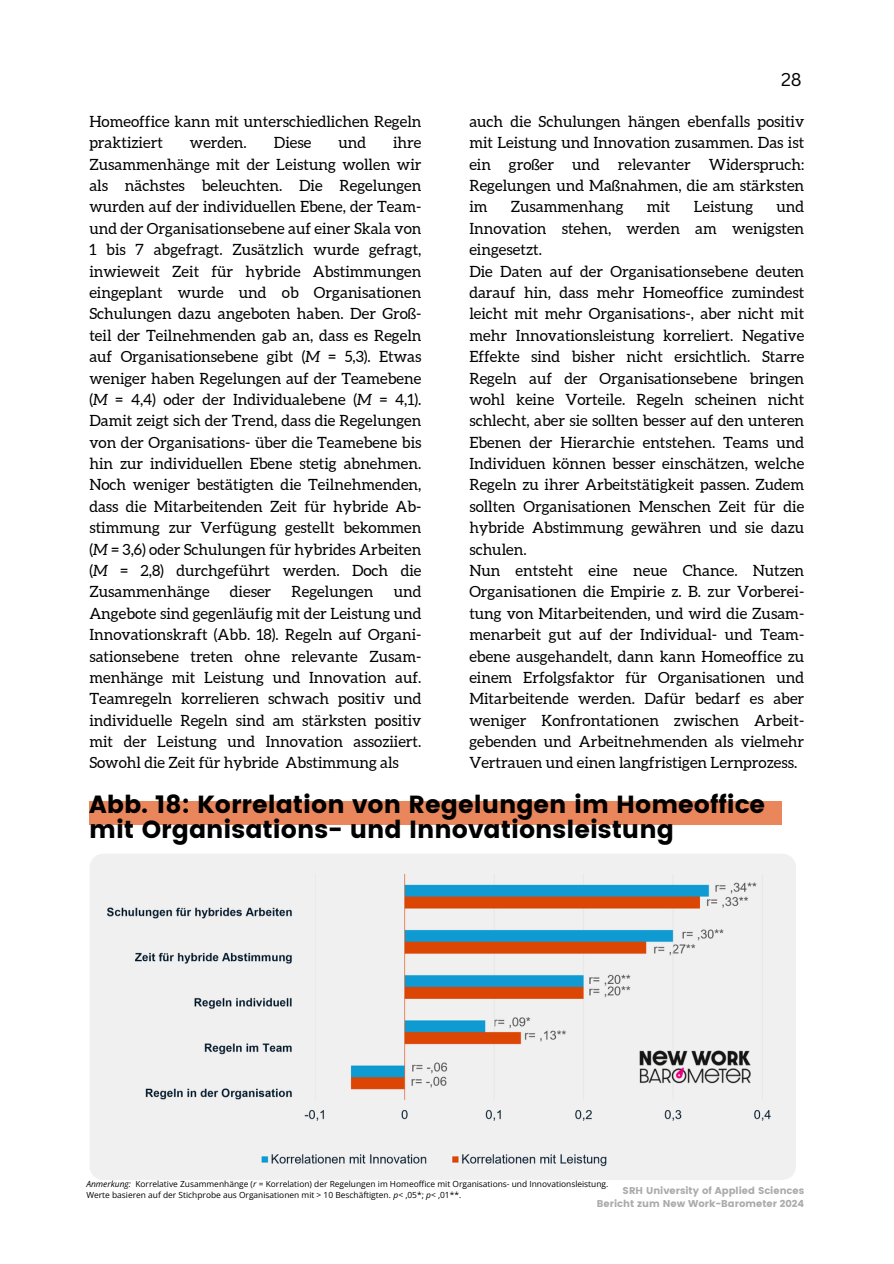
<style>
.page{position:relative;width:894px;height:1264px;background:#fff}
.page>*{position:absolute;margin:0;border:0;box-sizing:border-box;transform-origin:0 0}
.t1{font:24.75px/24.8px "Poppins";color:#000}
.t2{font:18px "Canva Sans";color:#000}
.t3{font:15.45px/21.3px "Aleo";color:#000;text-align:justify}
.t4{font:9.9px/13.5px "Poppins";color:#ababab;text-align:right}
.t5{font:8.4px/11.2px "Open Sans";color:#000}
.s1{font-style:italic}
</style>
<div class="page">
<div style="left:89px;top:801px;width:692px;height:23px;background:#e9865b"></div>
<img style="left:90px;top:854px;width:705px;height:324px">
<h3 class="t3" style="left:89px;top:111px;width:333px">Homeoffice kann mit unterschiedlichen Regeln praktiziert</h3>
<h3 class="t3" style="left:190px;top:132px;width:58px">werden.</h3>
<h3 class="t3" style="left:274px;top:132px;width:39px">Diese</h3>
<h3 class="t3" style="left:338px;top:132px;width:29px">und</h3>
<h3 class="t3" style="left:89px;top:132px;width:333px;text-indent:303px">ihre Zusammenhänge mit der Leistung wollen wir als nächstes beleuchten. Die Regelungen wurden auf der individuellen Ebene, der Team&shy;und der Organisationsebene auf einer Skala von 1 bis 7 abgefragt. Zusätzlich wurde gefragt, inwieweit Zeit für hybride Abstimmungen eingeplant wurde und ob Organisationen Schulungen dazu angeboten haben. Der Groß&shy;teil der Teilnehmenden gab an, dass es Regeln auf Organisationsebene gibt (<span class="s1">M</span> = 5,3). Etwas weniger haben Regelungen auf der Teamebene (<span class="s1">M</span> = 4,4) oder der Individualebene (<span class="s1">M</span> = 4,1).<br>Damit zeigt sich der Trend, dass die Regelungen von der Organisations- über die Teamebene bis hin zur individuellen Ebene stetig abnehmen.<br>Noch weniger bestätigten die Teilnehmenden, dass die Mitarbeitenden Zeit für hybride Ab&shy;stimmung zur Verfügung gestellt bekommen (<span class="s1">M</span> = 3,6) oder Schulungen für hybrides Arbeiten (<span class="s1">M</span> = 2,8) durchgeführt werden. Doch die Zusammenhänge</h3>
<h3 class="t3" style="left:89px;top:581px;width:333px;text-indent:304px">und Angebote sind gegenläufig mit der Leistung und Innovationskraft (Abb. 18). Regeln auf Organi&shy;sationsebene treten ohne relevante Zusam&shy;menhänge mit Leistung und Innovation auf.<br>Teamregeln korrelieren schwach positiv und individuelle Regeln sind am stärksten positiv mit der Leistung und Innovation assoziiert.<br>Sowohl die Zeit für hybride Abstimmung als</h3>
<h3 class="t3" style="left:230px;top:581px;width:43px">dieser</h3>
<h3 class="t3" style="left:291px;top:581px;width:83px">Regelungen</h3>
<p class="t2" style="left:780px;top:66px;width:22px">28</p>
<h3 class="t3" style="left:469px;top:111px;width:336px">auch die Schulungen hängen ebenfalls positiv mit Leistung und Innovation zusammen. Das ist ein großer und relevanter Widerspruch:<br>Regelungen und Maßnahmen, die am stärksten im</h3>
<h3 class="t3" style="left:469px;top:196px;width:336px;text-align:left;text-indent:307px">und Innovation stehen, werden am wenigsten eingesetzt.<br>Die Daten auf der Organisationsebene deuten darauf hin, dass mehr Homeoffice zumindest leicht mit mehr Organisations-, aber nicht mit mehr Innovationsleistung korreliert. Negative Effekte sind bisher nicht ersichtlich. Starre Regeln auf der Organisationsebene bringen wohl keine Vorteile. Regeln scheinen nicht schlecht, aber sie sollten besser auf den unteren Ebenen der Hierarchie entstehen. Teams und Individuen können besser einschätzen, welche Regeln zu ihrer Arbeitstätigkeit passen. Zudem sollten Organisationen Menschen Zeit für die hybride Abstimmung gewähren und sie dazu schulen.<br>Nun entsteht eine neue Chance. Nutzen Organisationen die Empirie z. B. zur Vorberei&shy;tung von Mitarbeitenden, und wird die Zusam&shy;menarbeit gut auf der Individual- und Team&shy;ebene ausgehandelt, dann kann Homeoffice zu einem Erfolgsfaktor für Organisationen und Mitarbeitende werden. Dafür bedarf es aber weniger Konfrontationen zwischen Arbeit&shy;gebenden und Arbeitnehmenden als vielmehr Vertrauen und einen langfristigen Lernprozess.</h3>
<h3 class="t3" style="left:510px;top:196px;width:114px">Zusammenhang</h3>
<h3 class="t3" style="left:646px;top:196px;width:25px">mit</h3>
<h3 class="t3" style="left:693px;top:196px;width:61px">Leistung</h3>
<p class="t1" style="left:89px;top:792px;width:677px">Abb. 18: Korrelation von Regelungen im Homeoffice mit Organisations- und Innovationsleistung</p>
<p class="t5" style="left:86px;top:1177px;width:523px"><span class="s1">Anmerkung:</span> Korrelative Zusammenhänge (<span class="s1">r</span> = Korrelation) der Regelungen im Homeoffice mit Organisations- und Innovationsleistung.<br>Werte basieren auf der Stichprobe aus Organisationen mit &gt; 10 Beschäftigten. <span class="s1">p</span>&lt; ,05*; <span class="s1">p</span>&lt; ,01**.</p>
<h1 class="t4" style="left:596px;top:1183px;width:209px">SRH University of Applied Sciences<br>Bericht zum New Work-Barometer 2024</h1>
</div>
